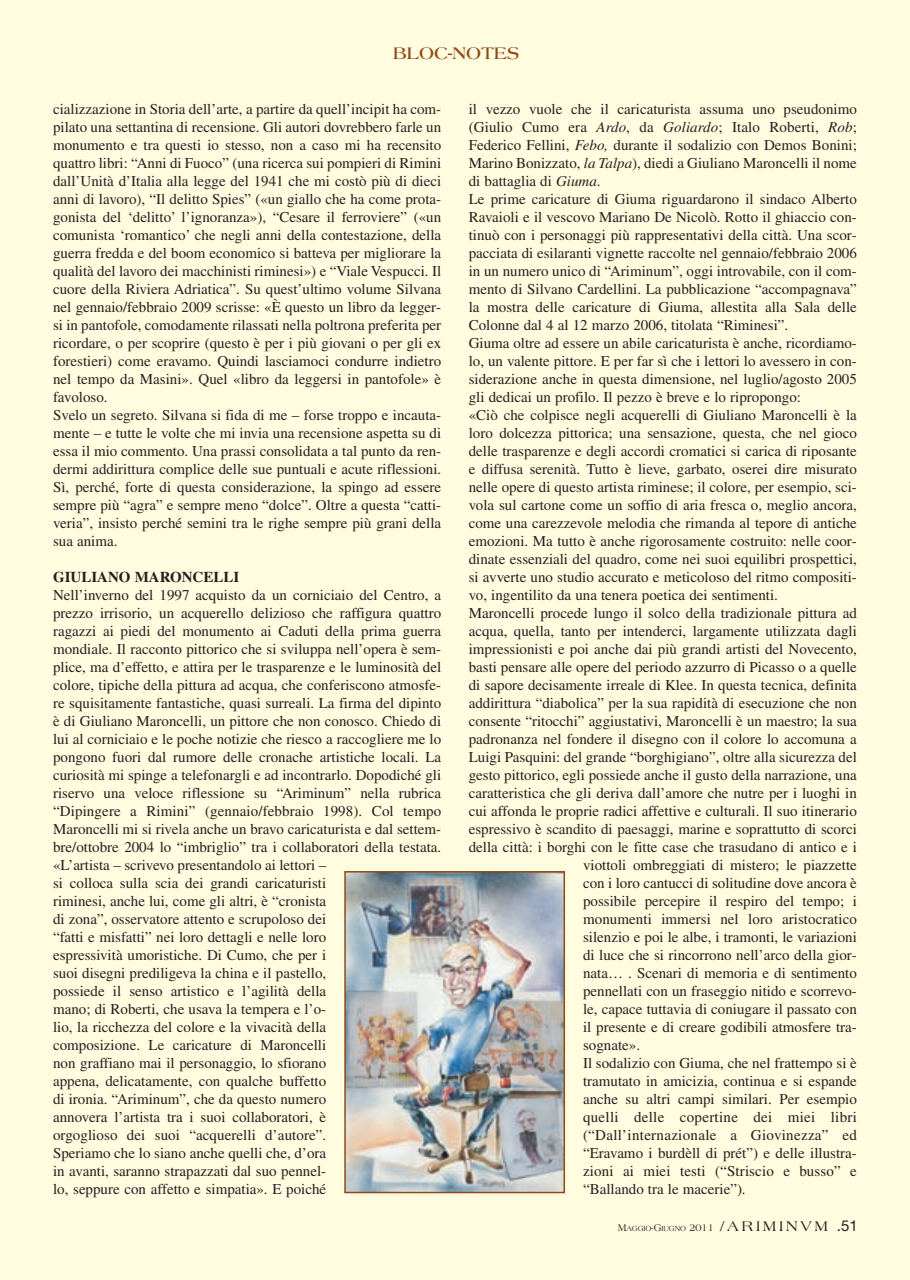
<style>
.page{position:relative;width:910px;height:1280px;background:#fffce0}
.page>*{position:absolute;margin:0;border:0;box-sizing:border-box;transform-origin:0 0}
.t1{font:700 18px "Americana";color:#8f4a15}
.t2{font:15px/18px "Times";color:#231f20}
.t3{font:15px "Times";letter-spacing:.02em;color:#231f20}
.t4{font:700 15px "Times";color:#231f20}
.t5{font:7.8px "Americana";color:#231f20;scale:.9 1}
.s1{font-style:italic}
.s2{font-size:10.5px}
.s3{font-size:15px}
.s4{font-family:"Helvetica Neue";font-size:15px}
</style>
<div class="page">
<img style="left:347px;top:874px;width:215px;height:316px">
<div style="left:344px;top:871px;width:221px;height:322px;border:2px solid #8f4a15"></div>
<p class="t1" style="left:393px;top:46px;width:128px">BLOC-NOTES</p>
<p class="t2" style="left:53px;top:102px;width:390px">cializzazione in Storia dell’arte, a partire da quell’incipit ha com&shy;pilato una settantina di recensione. Gli autori dovrebbero farle un monumento e tra questi io stesso, non a caso mi ha recensito quattro libri: “Anni di Fuoco” (una ricerca sui pompieri di Rimini dall’Unità d’Italia alla legge del 1941 che mi costò più di dieci anni di lavoro), “Il delitto Spies” («un giallo che ha come prota&shy;gonista del ‘delitto’ l’ignoranza»), “Cesare il ferroviere” («un comunista ‘romantico’ che negli anni della contestazione, della guerra fredda e del boom economico si batteva per migliorare la qualità del lavoro dei macchinisti riminesi») e “Viale Vespucci. Il cuore della Riviera Adriatica”. Su quest’ultimo volume Silvana nel gennaio/febbraio 2009 scrisse: «È questo un libro da legger&shy;si in pantofole, comodamente rilassati nella poltrona preferita per ricordare, o per scoprire (questo è per i più giovani o per gli ex forestieri) come eravamo. Quindi lasciamoci condurre indietro nel tempo da Masini». Quel «libro da leggersi in pantofole» è favoloso.<br>Svelo un segreto. Silvana si fida di me – forse troppo e incauta&shy;mente – e tutte le volte che mi invia una recensione aspetta su di essa il mio commento. Una prassi consolidata a tal punto da ren&shy;dermi addirittura complice delle sue puntuali e acute riflessioni.<br>Sì, perché, forte di questa considerazione, la spingo ad essere sempre più “agra” e sempre meno “dolce”. Oltre a questa “catti&shy;veria”, insisto perché semini tra le righe sempre più grani della sua anima.</p>
<p class="t4" style="left:53px;top:572px;width:188px">GIULIANO MARONCELLI</p>
<p class="t2" style="left:53px;top:588px;width:390px">Nell’inverno del 1997 acquisto da un corniciaio del Centro, a prezzo irrisorio, un acquerello delizioso che raffigura quattro ragazzi ai piedi del monumento ai Caduti della prima guerra mondiale. Il racconto pittorico che si sviluppa nell’opera è sem&shy;plice, ma d’effetto, e attira per le trasparenze e le luminosità del colore, tipiche della pittura ad acqua, che conferiscono atmosfe&shy;re squisitamente fantastiche, quasi surreali. La firma del dipinto è di Giuliano Maroncelli, un pittore che non conosco. Chiedo di lui al corniciaio e le poche notizie che riesco a raccogliere me lo pongono fuori dal rumore delle cronache artistiche locali. La curiosità mi spinge a telefonargli e ad incontrarlo. Dopodiché gli riservo una veloce riflessione su “Ariminum” nella rubrica “Dipingere a Rimini” (gennaio/febbraio 1998). Col tempo Maroncelli mi si rivela anche un bravo caricaturista e dal settem&shy;bre/ottobre 2004 lo “imbriglio” tra i collaboratori della testata. «L’artista – scrivevo presentandolo ai lettori –<br>si colloca sulla scia dei grandi caricaturisti<br>riminesi, anche lui, come gli altri, è “cronista<br>di zona”, osservatore attento e scrupoloso dei<br>“fatti e misfatti” nei loro dettagli e nelle loro<br>espressività umoristiche. Di Cumo, che per i<br>suoi disegni prediligeva la china e il pastello,<br>possiede il senso artistico e l’agilità della<br>mano; di Roberti, che usava la tempera e l’o-<br>lio, la ricchezza del colore e la vivacità della<br>composizione. Le caricature di Maroncelli<br>non graffiano mai il personaggio, lo sfiorano<br>appena, delicatamente, con qualche buffetto<br>di ironia. “Ariminum”, che da questo numero<br>annovera l’artista tra i suoi collaboratori, è<br>orgoglioso dei suoi “acquerelli d’autore”.<br>Speriamo che lo siano anche quelli che, d’ora<br>in avanti, saranno strapazzati dal suo pennel-<br>lo, seppure con affetto e simpatia». E poiché</p>
<p class="t2" style="left:469px;top:102px;width:390px">il vezzo vuole che il caricaturista assuma uno pseudonimo</p>
<p class="t2" style="left:469px;top:120px;width:390px">(Giulio Cumo era <span class="s1">Ardo</span>, da <span class="s1">Goliardo</span>; Italo Roberti, <span class="s1">Rob</span>;</p>
<p class="t2" style="left:469px;top:138px;width:390px">Federico Fellini, <span class="s1">Febo,</span> durante il sodalizio con Demos Bonini;</p>
<p class="t2" style="left:469px;top:156px;width:390px">Marino Bonizzato, <span class="s1">la Talpa</span>), diedi a Giuliano Maroncelli il nome</p>
<p class="t2" style="left:469px;top:174px;width:133px">di battaglia di <span class="s1">Giuma</span>.</p>
<p class="t2" style="left:469px;top:192px;width:390px">Le prime caricature di Giuma riguardarono il sindaco Alberto</p>
<p class="t2" style="left:469px;top:210px;width:390px">Ravaioli e il vescovo Mariano De Nicolò. Rotto il ghiaccio con-</p>
<p class="t2" style="left:469px;top:228px;width:390px">tinuò con i personaggi più rappresentativi della città. Una scor-</p>
<p class="t2" style="left:469px;top:246px;width:390px">pacciata di esilaranti vignette raccolte nel gennaio/febbraio 2006</p>
<p class="t2" style="left:469px;top:264px;width:390px">in un numero unico di “Ariminum”, oggi introvabile, con il com-</p>
<p class="t2" style="left:469px;top:282px;width:390px">mento di Silvano Cardellini. La pubblicazione “accompagnava”</p>
<p class="t2" style="left:469px;top:300px;width:390px">la mostra delle caricature di Giuma, allestita alla Sala delle</p>
<p class="t2" style="left:469px;top:318px;width:321px">Colonne dal 4 al 12 marzo 2006, titolata “Riminesi”.</p>
<p class="t2" style="left:469px;top:336px;width:390px">Giuma oltre ad essere un abile caricaturista è anche, ricordiamo-</p>
<p class="t2" style="left:469px;top:354px;width:390px">lo, un valente pittore. E per far sì che i lettori lo avessero in con-</p>
<p class="t2" style="left:469px;top:372px;width:390px">siderazione anche in questa dimensione, nel luglio/agosto 2005</p>
<p class="t2" style="left:469px;top:390px;width:334px">gli dedicai un profilo. Il pezzo è breve e lo ripropongo:</p>
<p class="t2" style="left:469px;top:408px;width:390px">«Ciò che colpisce negli acquerelli di Giuliano Maroncelli è la</p>
<p class="t2" style="left:469px;top:426px;width:390px">loro dolcezza pittorica; una sensazione, questa, che nel gioco</p>
<p class="t2" style="left:469px;top:444px;width:390px">delle trasparenze e degli accordi cromatici si carica di riposante</p>
<p class="t2" style="left:469px;top:462px;width:390px">e diffusa serenità. Tutto è lieve, garbato, oserei dire misurato</p>
<p class="t2" style="left:469px;top:480px;width:390px">nelle opere di questo artista riminese; il colore, per esempio, sci-</p>
<p class="t2" style="left:469px;top:498px;width:390px">vola sul cartone come un soffio di aria fresca o, meglio ancora,</p>
<p class="t2" style="left:469px;top:516px;width:390px">come una carezzevole melodia che rimanda al tepore di antiche</p>
<p class="t2" style="left:469px;top:534px;width:390px">emozioni. Ma tutto è anche rigorosamente costruito: nelle coor-</p>
<p class="t2" style="left:469px;top:552px;width:390px">dinate essenziali del quadro, come nei suoi equilibri prospettici,</p>
<p class="t2" style="left:469px;top:570px;width:390px">si avverte uno studio accurato e meticoloso del ritmo compositi-</p>
<p class="t2" style="left:469px;top:588px;width:311px">vo, ingentilito da una tenera poetica dei sentimenti.</p>
<p class="t2" style="left:469px;top:606px;width:390px">Maroncelli procede lungo il solco della tradizionale pittura ad</p>
<p class="t2" style="left:469px;top:624px;width:390px">acqua, quella, tanto per intenderci, largamente utilizzata dagli</p>
<p class="t2" style="left:469px;top:642px;width:390px">impressionisti e poi anche dai più grandi artisti del Novecento,</p>
<p class="t2" style="left:469px;top:660px;width:390px">basti pensare alle opere del periodo azzurro di Picasso o a quelle</p>
<p class="t2" style="left:469px;top:678px;width:390px">di sapore decisamente irreale di Klee. In questa tecnica, definita</p>
<p class="t2" style="left:469px;top:696px;width:390px">addirittura “diabolica” per la sua rapidità di esecuzione che non</p>
<p class="t2" style="left:469px;top:714px;width:390px">consente “ritocchi” aggiustativi, Maroncelli è un maestro; la sua</p>
<p class="t2" style="left:469px;top:732px;width:390px">padronanza nel fondere il disegno con il colore lo accomuna a</p>
<p class="t2" style="left:469px;top:750px;width:390px">Luigi Pasquini: del grande “borghigiano”, oltre alla sicurezza del</p>
<p class="t2" style="left:469px;top:768px;width:390px">gesto pittorico, egli possiede anche il gusto della narrazione, una</p>
<p class="t2" style="left:469px;top:786px;width:390px">caratteristica che gli deriva dall’amore che nutre per i luoghi in</p>
<p class="t2" style="left:469px;top:804px;width:390px">cui affonda le proprie radici affettive e culturali. Il suo itinerario</p>
<p class="t2" style="left:469px;top:822px;width:390px">espressivo è scandito di paesaggi, marine e soprattutto di scorci</p>
<p class="t2" style="left:469px;top:840px;width:390px">della città: i borghi con le fitte case che trasudano di antico e i</p>
<p class="t2" style="left:583px;top:858px;width:275px">viottoli ombreggiati di mistero; le piazzette</p>
<p class="t2" style="left:583px;top:876px;width:275px">con i loro cantucci di solitudine dove ancora è</p>
<p class="t2" style="left:583px;top:894px;width:275px">possibile percepire il respiro del tempo; i</p>
<p class="t2" style="left:583px;top:912px;width:275px">monumenti immersi nel loro aristocratico</p>
<p class="t2" style="left:583px;top:930px;width:275px">silenzio e poi le albe, i tramonti, le variazioni</p>
<p class="t2" style="left:583px;top:948px;width:275px">di luce che si rincorrono nell’arco della gior-</p>
<p class="t2" style="left:583px;top:966px;width:275px">nata… . Scenari di memoria e di sentimento</p>
<p class="t2" style="left:583px;top:984px;width:275px">pennellati con un fraseggio nitido e scorrevo-</p>
<p class="t2" style="left:583px;top:1002px;width:275px">le, capace tuttavia di coniugare il passato con</p>
<p class="t2" style="left:583px;top:1020px;width:275px">il presente e di creare godibili atmosfere tra-</p>
<p class="t2" style="left:583px;top:1038px;width:59px">sognate».</p>
<p class="t2" style="left:583px;top:1056px;width:275px">Il sodalizio con Giuma, che nel frattempo si è</p>
<p class="t2" style="left:583px;top:1074px;width:275px">tramutato in amicizia, continua e si espande</p>
<p class="t2" style="left:583px;top:1092px;width:275px">anche su altri campi similari. Per esempio</p>
<p class="t3" style="left:583px;top:1112px;width:275px">quelli delle copertine dei miei libri</p>
<p class="t3" style="left:583px;top:1130px;width:275px">(“Dall’internazionale a Giovinezza” ed</p>
<p class="t2" style="left:583px;top:1146px;width:275px">“Eravamo i burdèll di prét”) e delle illustra-</p>
<p class="t2" style="left:583px;top:1164px;width:275px">zioni ai miei testi (“Striscio e busso” e</p>
<p class="t2" style="left:583px;top:1182px;width:164px">“Ballando tra le macerie”).</p>
<p class="t5" style="left:618px;top:1226px;width:268px"><span class="s2">M</span>AGGIO<span class="s2">-G</span>IUGNO <span class="s2">2011</span> <span class="s3">/ A R I M I N V M</span> <span class="s4">.51</span></p>
</div>
